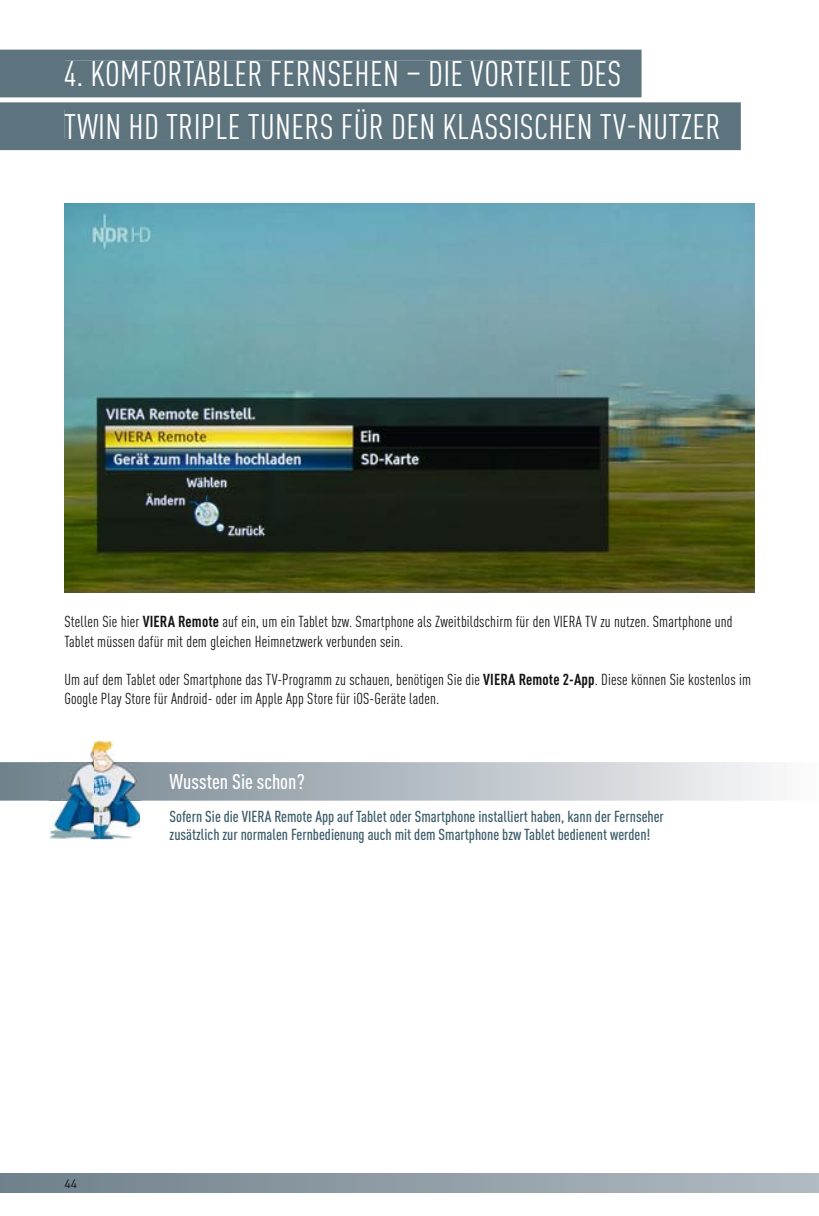
<style>
.page{position:relative;width:819px;height:1216px;background:#fff}
.page>*{position:absolute;margin:0;border:0;box-sizing:border-box;transform-origin:0 0}
.t1{font:condensed 35px/52.7px "DIN Pro";letter-spacing:.01em;color:#fff}
.t2{font:500 condensed 21px "DIN Pro";color:#fff}
.t3{font:condensed 15.75px/19.2px "DIN Pro";letter-spacing:.01em;color:#141314}
.t4{font:500 condensed 15.75px/17.5px "DIN Pro";color:#3b5c69}
.t5{font:12.25px "DINOT";color:#141314}
.s1{font-weight:700}
</style>
<div class="page">
<div style="left:0;top:1173px;width:819px;height:19px;background:linear-gradient(to right,#6e818b,#b2bac1)"></div>
<svg style="left:0;top:762px;width:771px;height:38px;background:#b6bec4"></svg>
<img style="left:64px;top:203px;width:690px;height:389px">
<svg style="left:0;top:50px;width:740px;height:100px;background:#768992"></svg>
<div style="left:65px;top:109px;width:654px;height:30px;background:#5d747f"></div>
<img style="left:49px;top:740px;width:91px;height:99px">
<img style="left:49px;top:762px;width:91px;height:38px">
<h1 class="t1" style="left:64px;top:51px;width:658px">4. KOMFORTABLER FERNSEHEN – DIE VORTEILE DES<br>TWIN HD TRIPLE TUNERS FÜR DEN KLASSISCHEN TV-NUTZER</h1>
<p class="t3" style="left:64px;top:614px;width:669px">Stellen Sie hier <span class="s1">VIERA Remote</span> auf ein, um ein Tablet bzw. Smartphone als Zweitbildschirm für den VIERA TV zu nutzen. Smartphone und<br>Tablet müssen dafür mit dem gleichen Heimnetzwerk verbunden sein.</p>
<p class="t3" style="left:64px;top:672px;width:688px">Um auf dem Tablet oder Smartphone das TV-Programm zu schauen, benötigen Sie die <span class="s1">VIERA Remote 2-App</span>. Diese können Sie kostenlos im<br>Google Play Store für Android- oder im Apple App Store für iOS-Geräte laden.</p>
<h2 class="t2" style="left:169px;top:774px;width:137px">Wussten Sie schon?</h2>
<p class="t4" style="left:169px;top:809px;width:496px">Sofern Sie die VIERA Remote App auf Tablet oder Smartphone installiert haben, kann der Fernseher zusätzlich zur normalen Fernbedienung auch mit dem Smartphone bzw Tablet bedienent werden!</p>
<p class="t5" style="left:64px;top:1179px;width:14px">44</p>
</div>
